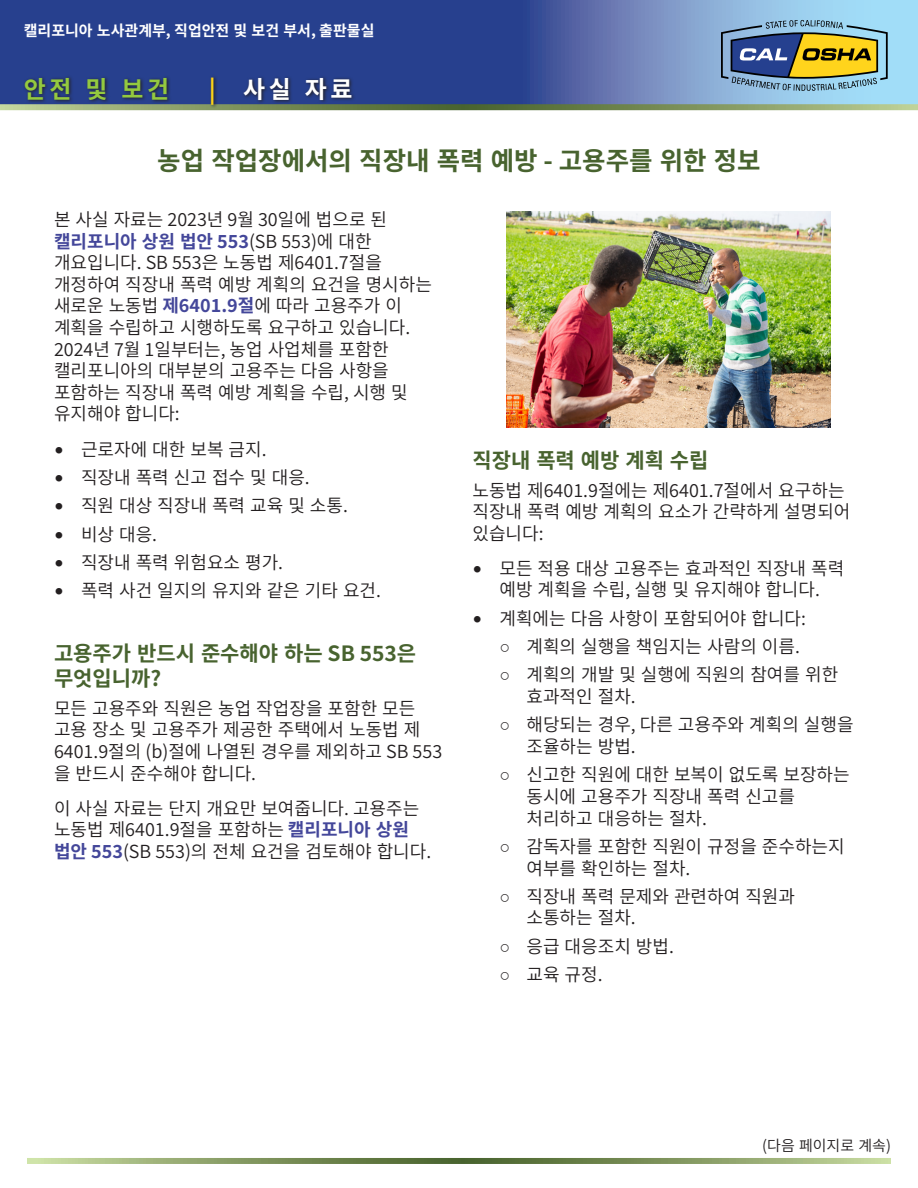
<style>
.page{position:relative;width:918px;height:1188px;background:#fff}
.page>*{position:absolute;margin:0;border:0;box-sizing:border-box;transform-origin:0 0}
.Title_of_fact_sheet__H1{font:700 25.5px "Source Han Sans KR";color:#48632f}
.Banner_text{font:700 24px "Source Han Sans KR";color:#94c93f}
.Banner_text-2{font:700 24px "Source Han Sans KR";color:#fff}
.Header__top___H2{font:700 21px/25.2px "Source Han Sans KR";color:#48632f}
.Body{font:18px/21.6px "Source Han Sans KR";color:#231f20}
.t1{font:700 15px "Source Han Sans KR";color:#fff}
.Body-2{font:15px "Source Han Sans KR";color:#231f20}
.s1{color:#fcd318}
.s2{font-weight:700;color:#44479a}
.s3{font-family:"Verdana"}
.s4{font-family:"Century Gothic"}
</style>
<div class="page">
<svg style="left:0;top:0;width:918px;height:110px;background:#4964a1"></svg>
<svg style="left:721px;top:20px;width:167px;height:71px;background:#859587"></svg>
<svg style="left:23px;top:75px;width:333px;height:34px;background:#344877"></svg>
<svg style="left:27px;top:1158px;width:864px;height:6px;background:#869b64"></svg>
<img style="left:506px;top:212px;width:324px;height:216px">
<p class="t1" style="left:24px;top:22px;width:352px">캘리포니아 노사관계부, 직업안전 및 보건 부서, 출판물실</p>
<p class="Banner_text" style="left:24px;top:76px;width:147px">안전 및 보건</p>
<p class="Banner_text-2" style="left:209px;top:76px;width:145px"><span class="s1">|</span> 사실 자료</p>
<h1 class="Title_of_fact_sheet__H1" style="left:157px;top:147px;width:605px">농업 작업장에서의 직장내 폭력 예방 - 고용주를 위한 정보</h1>
<p class="Body" style="left:54px;top:209px;width:379px">본 사실 자료는 2023년 9월 30일에 법으로 된 <span class="s2">캘리포니아 상원 법안 553</span>(SB 553)에 대한 개요입니다. SB 553은 노동법 제6401.7절을 개정하여 직장내 폭력 예방 계획의 요건을 명시하는 새로운 노동법 <span class="s2">제6401.9절</span>에 따라 고용주가 이 계획을 수립하고 시행하도록 요구하고 있습니다.<br>2024년 7월 1일부터는, 농업 사업체를 포함한 캘리포니아의 대부분의 고용주는 다음 사항을 포함하는 직장내 폭력 예방 계획을 수립, 시행 및 유지해야 합니다:</p>
<p class="Body" style="left:54px;top:438px;width:214px"><span class="s3">•</span> 근로자에 대한 보복 금지.</p>
<p class="Body" style="left:54px;top:467px;width:257px"><span class="s3">•</span> 직장내 폭력 신고 접수 및 대응.</p>
<p class="Body" style="left:54px;top:495px;width:295px"><span class="s3">•</span> 직원 대상 직장내 폭력 교육 및 소통.</p>
<p class="Body" style="left:54px;top:524px;width:105px"><span class="s3">•</span> 비상 대응.</p>
<p class="Body" style="left:54px;top:552px;width:231px"><span class="s3">•</span> 직장내 폭력 위험요소 평가.</p>
<p class="Body" style="left:54px;top:580px;width:329px"><span class="s3">•</span> 폭력 사건 일지의 유지와 같은 기타 요건.</p>
<h2 class="Header__top___H2" style="left:472px;top:448px;width:238px">직장내 폭력 예방 계획 수립</h2>
<p class="Body" style="left:472px;top:480px;width:379px">노동법 제6401.9절에는 제6401.7절에서 요구하는 직장내 폭력 예방 계획의 요소가 간략하게 설명되어 있습니다:</p>
<p class="Body" style="left:472px;top:558px;width:373px;text-align:center"><span class="s3">•</span> 모든 적용 대상 고용주는 효과적인 직장내 폭력 예방 계획을 수립, 실행 및 유지해야 합니다.</p>
<p class="Body" style="left:472px;top:608px;width:335px"><span class="s3">•</span> 계획에는 다음 사항이 포함되어야 합니다:</p>
<p class="Body" style="left:500px;top:636px;width:302px"><span class="s4">○</span> 계획의 실행을 책임지는 사람의 이름.</p>
<p class="Body" style="left:526px;top:664px;width:313px;text-indent:-27px"><span class="s4">○</span> 계획의 개발 및 실행에 직원의 참여를 위한 효과적인 절차.</p>
<p class="Body" style="left:526px;top:714px;width:329px;text-indent:-27px"><span class="s4">○</span> 해당되는 경우, 다른 고용주와 계획의 실행을 조율하는 방법.</p>
<p class="Body" style="left:526px;top:764px;width:325px;text-indent:-27px"><span class="s4">○</span> 신고한 직원에 대한 보복이 없도록 보장하는 동시에 고용주가 직장내 폭력 신고를 처리하고 대응하는 절차.</p>
<p class="Body" style="left:526px;top:836px;width:320px;text-indent:-27px"><span class="s4">○</span> 감독자를 포함한 직원이 규정을 준수하는지 여부를 확인하는 절차.</p>
<p class="Body" style="left:526px;top:886px;width:270px;text-indent:-27px"><span class="s4">○</span> 직장내 폭력 문제와 관련하여 직원과 소통하는 절차.</p>
<p class="Body" style="left:500px;top:936px;width:176px"><span class="s4">○</span> 응급 대응조치 방법.</p>
<p class="Body" style="left:500px;top:964px;width:105px"><span class="s4">○</span> 교육 규정.</p>
<h2 class="Header__top___H2" style="left:54px;top:641px;width:364px">고용주가 반드시 준수해야 하는 SB 553은 무엇입니까?</h2>
<p class="Body" style="left:54px;top:698px;width:390px">모든 고용주와 직원은 농업 작업장을 포함한 모든 고용 장소 및 고용주가 제공한 주택에서 노동법 제<br>6401.9절의 (b)절에 나열된 경우를 제외하고 SB 553 을 반드시 준수해야 합니다.</p>
<p class="Body" style="left:54px;top:798px;width:379px">이 사실 자료는 단지 개요만 보여줍니다. 고용주는 노동법 제6401.9절을 포함하는 <span class="s2">캘리포니아 상원 법안 553</span>(SB 553)의 전체 요건을 검토해야 합니다.</p>
<p class="Body-2" style="left:762px;top:1137px;width:130px">(다음 페이지로 계속)</p>
</div>
